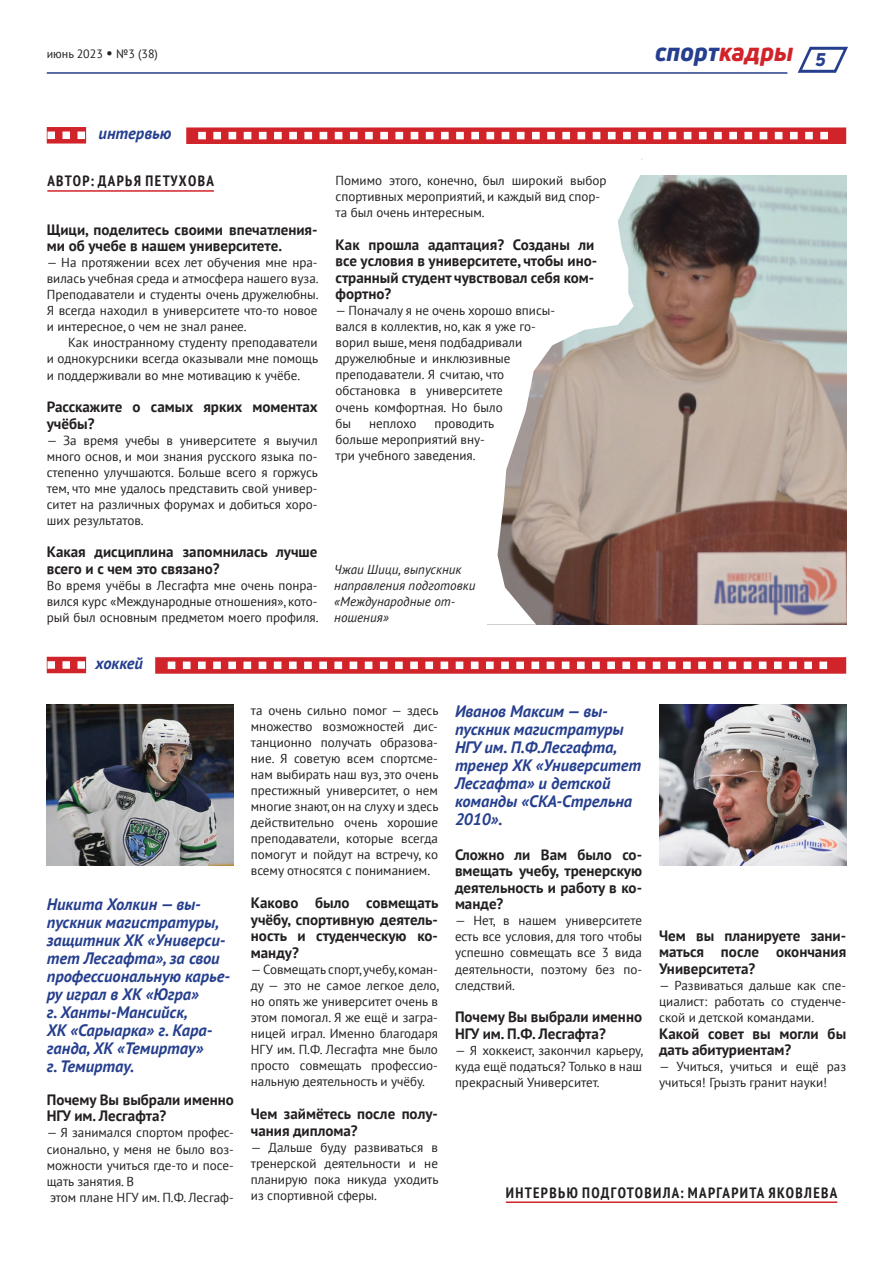
<style>
.page{position:relative;width:893px;height:1263px;background:#fff}
.page>*{position:absolute;margin:0;border:0;box-sizing:border-box;transform-origin:0 0}
.t1{font:italic 800 25.5px "Uni Neue";color:#253f8e}
.t2{font:italic 700 16.5px/18px "PT Sans";color:#253f8e}
.t3{font:700 15px/16.5px "PT Sans";color:#231f20}
.t4{font:700 condensed 15px "PT Sans";letter-spacing:.09em;color:#231f20}
.t5{font:13.05px/16px "PT Sans";color:#231f20;text-align:justify}
.t6{font:italic 13.05px/16px "PT Sans";color:#231f20}
.t7{font:12px "PT Sans";color:#231f20}
.s1{font-size:15px}
.s2{color:#d1232a}
</style>
<div class="page">
<svg style="left:797px;top:46px;width:51px;height:27px"></svg>
<hr style="left:47px;top:72px;width:740px;height:2px;background:#253f8e">
<div style="left:47px;top:127px;width:39px;height:17px;background:#d1232a"></div>
<svg style="left:47px;top:132px;width:38px;height:7px"></svg>
<div style="left:186px;top:127px;width:660px;height:17px;background:#d1232a"></div>
<svg style="left:198px;top:132px;width:630px;height:7px"></svg>
<div style="left:47px;top:657px;width:39px;height:16px;background:#d1232a"></div>
<svg style="left:47px;top:661px;width:38px;height:8px"></svg>
<div style="left:155px;top:657px;width:691px;height:17px;background:#d1232a"></div>
<svg style="left:168px;top:661px;width:659px;height:8px"></svg>
<img style="left:659px;top:705px;width:187px;height:160px">
<img style="left:47px;top:705px;width:187px;height:160px">
<hr style="left:506px;top:1201px;width:331px;height:2px;background:#d1232a">
<img style="left:650px;top:175px;width:196px;height:450px">
<svg style="left:487px;top:159px;width:163px;height:466px"></svg>
<hr style="left:47px;top:190px;width:167px;height:2px;background:#d1232a">
<p class="t7" style="left:47px;top:46px;width:113px">июнь 2023 <span class="s1">•</span> №3 (38)</p>
<p class="t2" style="left:99px;top:124px;width:74px">интервью</p>
<p class="t4" style="left:47px;top:171px;width:168px">Автор: Дарья Петухова</p>
<p class="t3" style="left:47px;top:221px;width:272px">Щици, поделитесь своими впечатления&shy;ми об учебе в нашем университете.</p>
<p class="t5" style="left:47px;top:254px;width:273px">— На протяжении всех лет обучения мне нра&shy;вилась учебная среда и атмосфера нашего вуза.<br>Преподаватели и студенты очень дружелюбны.<br>Я всегда находил в университете что-то новое и интересное, о чем не знал ранее.</p>
<p class="t5" style="left:47px;top:334px;width:273px;text-indent:21px">Как иностранному студенту преподаватели и однокурсники всегда оказывали мне помощь и поддерживали во мне мотивацию к учёбе.</p>
<p class="t3" style="left:47px;top:398px;width:273px">Расскажите о самых ярких моментах учёбы?</p>
<p class="t5" style="left:47px;top:432px;width:273px">— За время учебы в университете я выучил много основ, и мои знания русского языка по&shy;степенно улучшаются. Больше всего я горжусь тем, что мне удалось представить свой универ&shy;ситет на различных форумах и добиться хоро&shy;ших результатов.</p>
<p class="t3" style="left:47px;top:544px;width:272px">Какая дисциплина запомнилась лучше всего и с чем это связано?</p>
<p class="t5" style="left:47px;top:577px;width:273px">Во время учёбы в Лесгафта мне очень понра&shy;вился курс «Международные отношения», кото&shy;рый был основным предметом моего профиля.</p>
<p class="t2" style="left:96px;top:654px;width:49px">хоккей</p>
<p class="t5" style="left:336px;top:172px;width:272px;text-align:left">Помимо этого, конечно, был широкий выбор спортивных мероприятий, и каждый вид спор&shy;та был очень интересным.</p>
<p class="t3" style="left:336px;top:236px;width:263px">Как прошла адаптация? Созданы ли все условия в университете, чтобы ино&shy;странный студент чувствовал себя ком&shy;фортно?</p>
<p class="t5" style="left:336px;top:302px;width:221px;text-align:left">— Поначалу я не очень хорошо вписы&shy;вался в коллектив, но, как я уже го&shy;ворил выше, меня подбадривали дружелюбные и инклюзивные преподаватели. Я считаю, что обстановка в университете<br>очень комфортная. Но было<br>бы</p>
<p class="t5" style="left:336px;top:415px;width:160px;text-align:left;text-indent:99px">проводить больше мероприятий вну&shy;три учебного заведения.</p>
<p class="t5" style="left:369px;top:415px;width:49px">неплохо</p>
<p class="t6" style="left:334px;top:561px;width:143px">Чжаи Шици, выпускник направления подготовки «Международные от&shy;ношения»</p>
<h1 class="t1" style="left:655px;top:35px;width:172px">спорт<span class="s2">кадры</span> <sub>5</sub></h1>
<p class="t2" style="left:47px;top:895px;width:185px">Никита Холкин — вы&shy;пускник магистратуры, защитник ХК «Универси&shy;тет Лесгафта», за свои профессиональную карье&shy;ру играл в ХК «Югра»<br>г. Ханты-Мансийск,<br>ХК «Сарыарка» г. Кара&shy;ганда, ХК «Темиртау»<br>г. Темиртау.</p>
<p class="t3" style="left:47px;top:1091px;width:189px">Почему Вы выбрали именно<br>НГУ им. Лесгафта?</p>
<p class="t5" style="left:47px;top:1124px;width:189px;text-align:left">— Я занимался спортом профес&shy;сионально, у меня не было воз&shy;можности учиться где-то и посе&shy;щать занятия. В<br>этом плане НГУ им. П.Ф. Лесгаф-</p>
<p class="t5" style="left:251px;top:702px;width:189px">та очень сильно помог — здесь множество возможностей дис&shy;танционно получать образова&shy;ние. Я советую всем спортсме&shy;нам выбирать наш вуз, это очень престижный университет, о нем многие знают, он на слуху и здесь действительно очень хорошие преподаватели, которые всегда помогут и пойдут на встречу, ко всему относятся с пониманием.</p>
<p class="t3" style="left:251px;top:894px;width:189px;text-align:justify">Каково было совмещать учёбу, спортивную деятель&shy;ность и студенческую ко&shy;манду?</p>
<p class="t5" style="left:251px;top:961px;width:190px">— Совмещать спорт, учебу, коман&shy;ду — это не самое легкое дело, но опять же университет очень в этом помогал. Я же ещё и загра&shy;ницей играл. Именно благодаря НГУ им. П.Ф. Лесгафта мне было просто совмещать профессио&shy;нальную деятельность и учёбу.</p>
<p class="t3" style="left:251px;top:1105px;width:189px">Чем займётесь после полу&shy;чания диплома?</p>
<p class="t5" style="left:251px;top:1139px;width:189px">— Дальше буду развиваться в тренерской деятельности и не планирую пока никуда уходить из спортивной сферы.</p>
<p class="t2" style="left:455px;top:702px;width:188px">Иванов Максим — вы&shy;пускник магистратуры<br>НГУ им. П.Ф.Лесгафта, тренер ХК «Университет<br>Лесгафта» и детской команды «СКА-Стрельна<br>2010».</p>
<p class="t3" style="left:455px;top:846px;width:189px;text-align:justify">Сложно ли Вам было со&shy;вмещать учебу, тренерскую деятельность и работу в ко&shy;манде?</p>
<p class="t5" style="left:455px;top:912px;width:189px">— Нет, в нашем университете есть все условия, для того чтобы успешно совмещать все 3 вида деятельности, поэтому без по&shy;следствий.</p>
<p class="t3" style="left:455px;top:1008px;width:189px">Почему Вы выбрали именно<br>НГУ им. П.Ф. Лесгафта?</p>
<p class="t5" style="left:455px;top:1042px;width:190px">— Я хоккеист, закончил карьеру, куда ещё податься? Только в наш прекрасный Университет.</p>
<p class="t3" style="left:659px;top:927px;width:189px;text-align:justify">Чем вы планируете зани&shy;маться после окончания Университета?</p>
<p class="t5" style="left:659px;top:977px;width:189px">— Развиваться дальше как спе&shy;циалист: работать со студенче&shy;ской и детской командами.</p>
<p class="t3" style="left:659px;top:1025px;width:189px">Какой совет вы могли бы дать абитуриентам?</p>
<p class="t5" style="left:659px;top:1058px;width:189px">— Учиться, учиться и ещё раз учиться! Грызть гранит науки!</p>
<p class="t4" style="left:506px;top:1182px;width:333px">интервью подготовила: Маргарита Яковлева</p>
</div>
